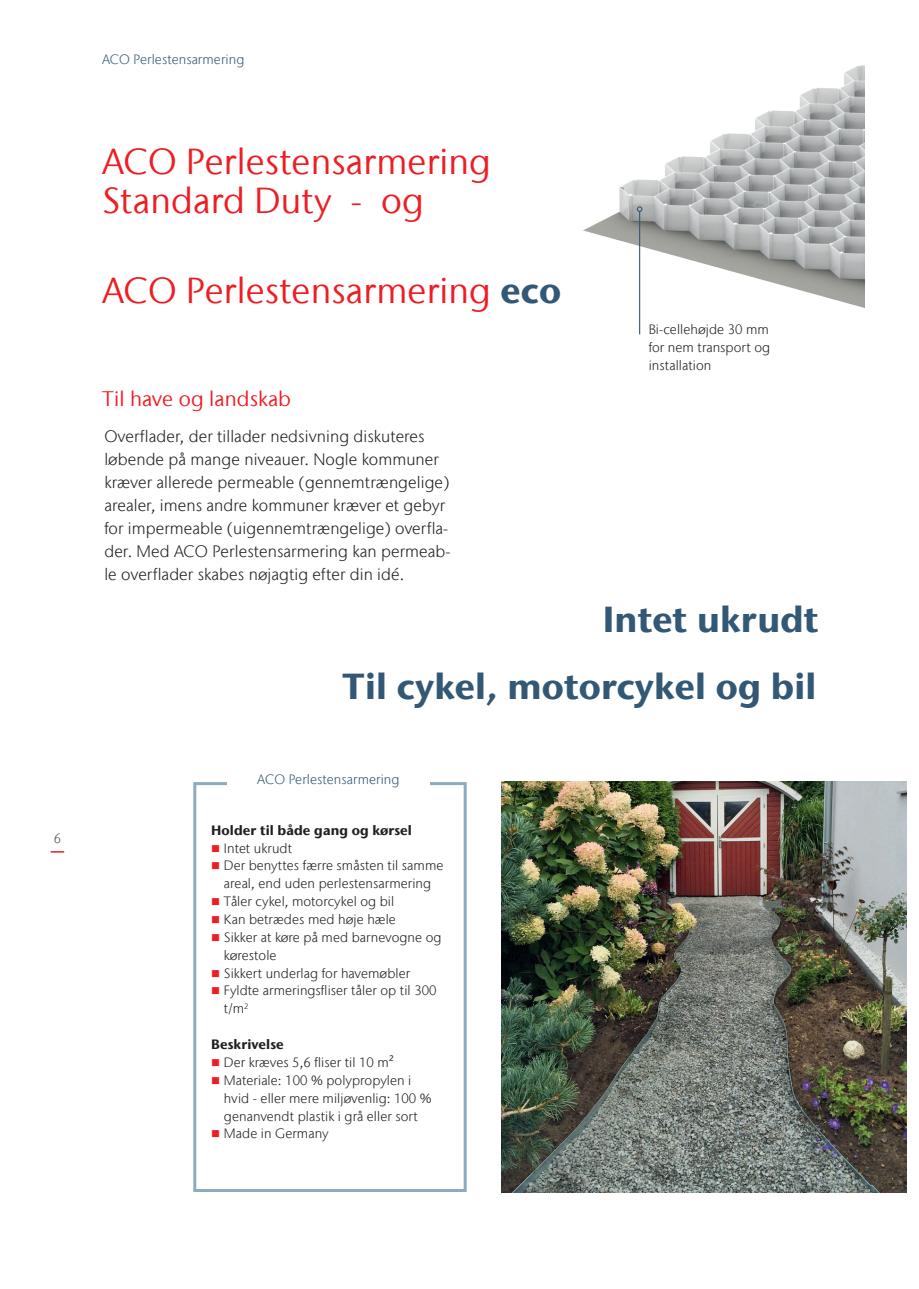
<style>
.page{position:relative;width:919px;height:1289px;background:#fff}
.page>*{position:absolute;margin:0;border:0;box-sizing:border-box;transform-origin:0 0}
.Heading{font:36px/39.6px "Stone Sans IIITC Com";letter-spacing:.005em;color:#ee1d23}
.Accentuation{font:700 36px "Stone Sans IIITC Com";letter-spacing:.005em;color:#335875}
.Intermediate_heading{font:21px "Stone Sans IIITC Com";letter-spacing:.005em;color:#ee1d23}
.Introduction_text{font:300 16.5px/23.1px "Stone Sans IIITC Com";letter-spacing:.005em;color:#231f20}
.Body_copy{font:300 13.5px/17.9px "Stone Sans IIITC Com";letter-spacing:.005em;color:#231f20}
.Subheadline{font:700 13.5px "Stone Sans IIITC Com";letter-spacing:.005em;color:#231f20}
.Info_box_title{font:300 13.5px "Stone Sans IIITC Com";letter-spacing:.005em;color:#335875}
.Rubrication{font:300 13.5px "Stone Sans IIITC Com";letter-spacing:.005em;color:#335875}
.t1{font:300 13.5px "Stone Sans IIITC Com";color:#57585a}
.s1{font-weight:700;color:#335875}
.s2{color:#ee1d23}
</style>
<div class="page">
<svg style="left:51px;top:851px;width:13px;height:1px"></svg>
<div style="left:193px;top:782px;width:273px;height:409px;border:3px solid #8aacbc"></div>
<div style="left:227px;top:757px;width:202px;height:42px;background:#fff"></div>
<img style="left:583px;top:65px;width:281px;height:270px">
<hr style="left:639px;top:211px;width:1px;height:123px;background:#335875">
<svg style="left:636px;top:206px;width:6px;height:6px"></svg>
<img style="left:501px;top:781px;width:405px;height:410px">
<p class="Rubrication" style="left:102px;top:51px;width:144px">ACO Perlestensarmering</p>
<p class="Heading" style="left:102px;top:141px;width:390px">ACO Perlestensarmering<br>Standard Duty - og</p>
<p class="Heading" style="left:102px;top:270px;width:460px">ACO Perlestensarmering <span class="s1">eco</span></p>
<p class="Intermediate_heading" style="left:102px;top:385px;width:190px">Til have og landskab</p>
<p class="Introduction_text" style="left:104px;top:424px;width:348px">Overflader, der tillader nedsivning diskuteres løbende på mange niveauer. Nogle kommuner kræver allerede permeable (gennemtrængelige) arealer, imens andre kommuner kræver et gebyr for impermeable (uigennemtrængelige) overfla&shy;der. Med ACO Perlestensarmering kan permeab&shy;le overflader skabes nøjagtig efter din idé.</p>
<p class="Body_copy" style="left:648px;top:320px;width:123px;text-align:justify">Bi-cellehøjde 30 mm for nem transport og installation</p>
<p class="Accentuation" style="left:602px;top:595px;width:217px">Intet ukrudt</p>
<p class="Accentuation" style="left:343px;top:663px;width:475px">Til cykel, motorcykel og bil</p>
<p class="Info_box_title" style="left:257px;top:770px;width:144px">ACO Perlestensarmering</p>
<p class="t1" style="left:54px;top:829px;width:9px">6</p>
<p class="Subheadline" style="left:211px;top:821px;width:202px">Holder til både gang og kørsel</p>
<p class="Body_copy" style="left:211px;top:838px;width:82px"><span class="s2">■</span> Intet ukrudt</p>
<p class="Body_copy" style="left:211px;top:856px;width:234px;text-align:center"><span class="s2">■</span> Der benyttes færre småsten til samme areal, end uden perlestensarmering</p>
<p class="Body_copy" style="left:211px;top:892px;width:185px"><span class="s2">■</span> Tåler cykel, motorcykel og bil</p>
<p class="Body_copy" style="left:211px;top:910px;width:186px"><span class="s2">■</span> Kan betrædes med høje hæle</p>
<p class="Body_copy" style="left:224px;top:928px;width:219px;text-indent:-13px"><span class="s2">■</span> Sikker at køre på med barnevogne og kørestole</p>
<p class="Body_copy" style="left:211px;top:963px;width:200px"><span class="s2">■</span> Sikkert underlag for havemøbler</p>
<p class="Body_copy" style="left:224px;top:981px;width:214px;text-indent:-13px"><span class="s2">■</span> Fyldte armeringsfliser tåler op til 300 t/m<sup>2</sup></p>
<p class="Subheadline" style="left:211px;top:1035px;width:74px">Beskrivelse</p>
<p class="Body_copy" style="left:211px;top:1053px;width:184px"><span class="s2">■</span> Der kræves 5,6 fliser til 10 m²</p>
<p class="Body_copy" style="left:224px;top:1071px;width:209px;text-indent:-13px"><span class="s2">■</span> Materiale: 100 % polypropylen i hvid - eller mere miljøvenlig: 100 % genanvendt plastik i grå eller sort</p>
<p class="Body_copy" style="left:211px;top:1124px;width:119px"><span class="s2">■</span> Made in Germany</p>
</div>
